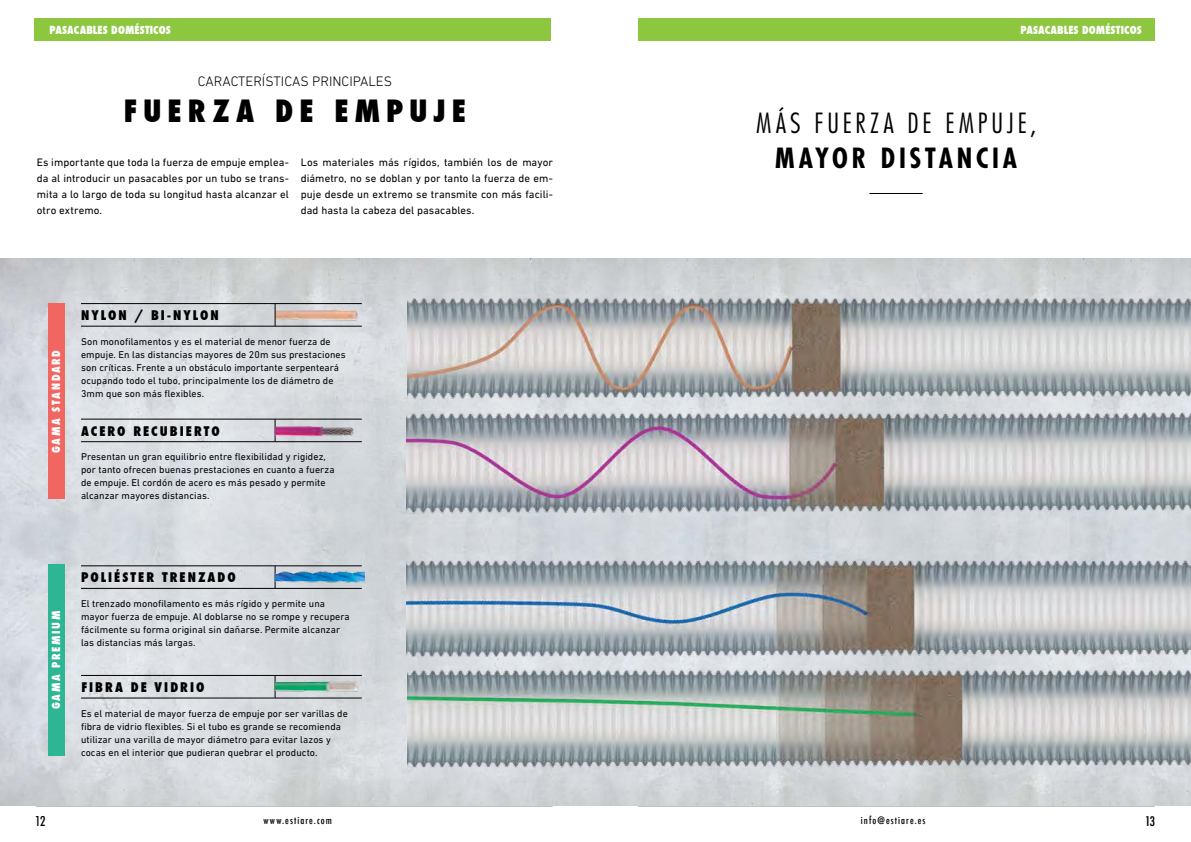
<style>
.page{position:relative;width:1191px;height:842px;background:#fff}
.page>*{position:absolute;margin:0;border:0;box-sizing:border-box;transform-origin:0 0}
.t1{font:800 condensed 30px "Futura";letter-spacing:.205em;color:#000}
.t2{font:300 condensed 27.1px "Futura Std";letter-spacing:.145em;color:#000}
.t3{font:700 condensed 27.1px "Futura Std";letter-spacing:.135em;color:#000}
.t4{font:300 14px "DIN Next LT Pro";color:#000}
.t5{font:500 condensed 14px "Futura BT";color:#000}
.t6{font:500 14px "Futura Condensed BQ";color:#000}
.t7{font:800 condensed 13px "Futura";letter-spacing:.155em;color:#000}
.t8{font:11px/16px "DIN Next LT Pro";letter-spacing:.005em;color:#000;text-align:justify}
.t9{font:800 condensed 11px "Futura";letter-spacing:.16em;color:#fff}
.t10{font:800 condensed 10.9px "Futura";letter-spacing:.01em;color:#fff}
.t11{font:10px/13px "DIN Next LT Pro";letter-spacing:.01em;color:#000}
.t12{font:500 condensed 10px "Futura";letter-spacing:.11em;color:#000}
</style>
<div class="page">
<hr style="left:36px;top:805px;width:516px;height:1px;background:#000">
<hr style="left:638px;top:805px;width:516px;height:1px;background:#000">
<div style="left:638px;top:18px;width:516px;height:22px;background:#8dc63f"></div>
<div style="left:35px;top:18px;width:516px;height:22px;background:#8dc63f"></div>
<img style="left:0;top:258px;width:1191px;height:547px">
<img style="left:407px;top:284px;width:784px;height:114px">
<img style="left:407px;top:544px;width:784px;height:111px">
<img style="left:407px;top:398px;width:784px;height:132px">
<img style="left:407px;top:655px;width:784px;height:132px">
<hr style="left:81px;top:303px;width:281px;height:1px;background:#000">
<hr style="left:81px;top:326px;width:281px;height:1px;background:#000">
<hr style="left:81px;top:419px;width:281px;height:1px;background:#000">
<hr style="left:81px;top:441px;width:281px;height:1px;background:#000">
<hr style="left:81px;top:566px;width:281px;height:1px;background:#000">
<hr style="left:81px;top:588px;width:281px;height:1px;background:#000">
<hr style="left:81px;top:675px;width:281px;height:1px;background:#000">
<hr style="left:81px;top:698px;width:281px;height:1px;background:#000">
<img style="left:275px;top:566px;width:90px;height:21px">
<img style="left:275px;top:415px;width:86px;height:33px">
<img style="left:275px;top:304px;width:93px;height:28px">
<img style="left:275px;top:673px;width:89px;height:27px">
<svg style="left:275px;top:304px;width:1px;height:22px"></svg>
<div style="left:48px;top:564px;width:16px;height:192px;background:#2eb594"></div>
<div style="left:48px;top:304px;width:16px;height:195px;background:#f16661"></div>
<hr style="left:869px;top:193px;width:53px;height:1px;background:#000">
<p class="t10" style="left:50px;top:22px;width:123px">PASACABLES DOMÉSTICOS</p>
<p class="t10" style="left:1020px;top:22px;width:123px">PASACABLES DOMÉSTICOS</p>
<h3 class="t4" style="left:198px;top:73px;width:196px">CARACTERÍSTICAS PRINCIPALES</h3>
<h1 class="t1" style="left:124px;top:91px;width:343px">FUERZA DE EMPUJE</h1>
<p class="t8" style="left:37px;top:154px;width:253px">Es importante que toda la fuerza de empuje emplea&shy;da al introducir un pasacables por un tubo se trans&shy;mita a lo largo de toda su longitud hasta alcanzar el otro extremo.</p>
<p class="t8" style="left:301px;top:154px;width:253px">Los materiales más rígidos, también los de mayor diámetro, no se doblan y por tanto la fuerza de em&shy;puje desde un extremo se transmite con más facili&shy;dad hasta la cabeza del pasacables.</p>
<p class="t9" style="left:49px;top:453px;width:105px;rotate:-90deg">GAMA STANDARD</p>
<h3 class="t7" style="left:81px;top:306px;width:139px">NYLON / BI-NYLON</h3>
<p class="t11" style="left:81px;top:335px;width:266px">Son monofilamentos y es el material de menor fuerza de empuje. En las distancias mayores de 20m sus prestaciones son críticas. Frente a un obstáculo importante serpenteará ocupando todo el tubo, principalmente los de diámetro de 3mm que son más flexibles.</p>
<h3 class="t7" style="left:81px;top:422px;width:140px">ACERO RECUBIERTO</h3>
<p class="t11" style="left:81px;top:450px;width:255px">Presentan un gran equilibrio entre flexibilidad y rigidez, por tanto ofrecen buenas prestaciones en cuanto a fuerza de empuje. El cordón de acero es más pesado y permite alcanzar mayores distancias.</p>
<p class="t9" style="left:49px;top:709px;width:100px;rotate:-90deg">GAMA PREMIUM</p>
<h3 class="t7" style="left:81px;top:568px;width:156px">POLIÉSTER TRENZADO</h3>
<p class="t11" style="left:81px;top:596px;width:270px">El trenzado monofilamento es más rígido y permite una mayor fuerza de empuje. Al doblarse no se rompe y recupera fácilmente su forma original sin dañarse. Permite alcanzar las distancias más largas.</p>
<h3 class="t7" style="left:81px;top:678px;width:125px">FIBRA DE VIDRIO</h3>
<p class="t11" style="left:81px;top:707px;width:268px">Es el material de mayor fuerza de empuje por ser varillas de fibra de vidrio flexibles. Si el tubo es grande se recomienda utilizar una varilla de mayor diámetro para evitar lazos y cocas en el interior que pudieran quebrar el producto.</p>
<h2 class="t2" style="left:756px;top:107px;width:281px">MÁS FUERZA DE EMPUJE,</h2>
<h2 class="t3" style="left:775px;top:141px;width:244px">MAYOR DISTANCIA</h2>
<h3 class="t5" style="left:35px;top:812px;width:12px">12</h3>
<p class="t12" style="left:263px;top:814px;width:70px">www.estiare.com</p>
<p class="t12" style="left:861px;top:814px;width:66px">info@estiare.es</p>
<h3 class="t6" style="left:1145px;top:813px;width:11px">13</h3>
</div>
